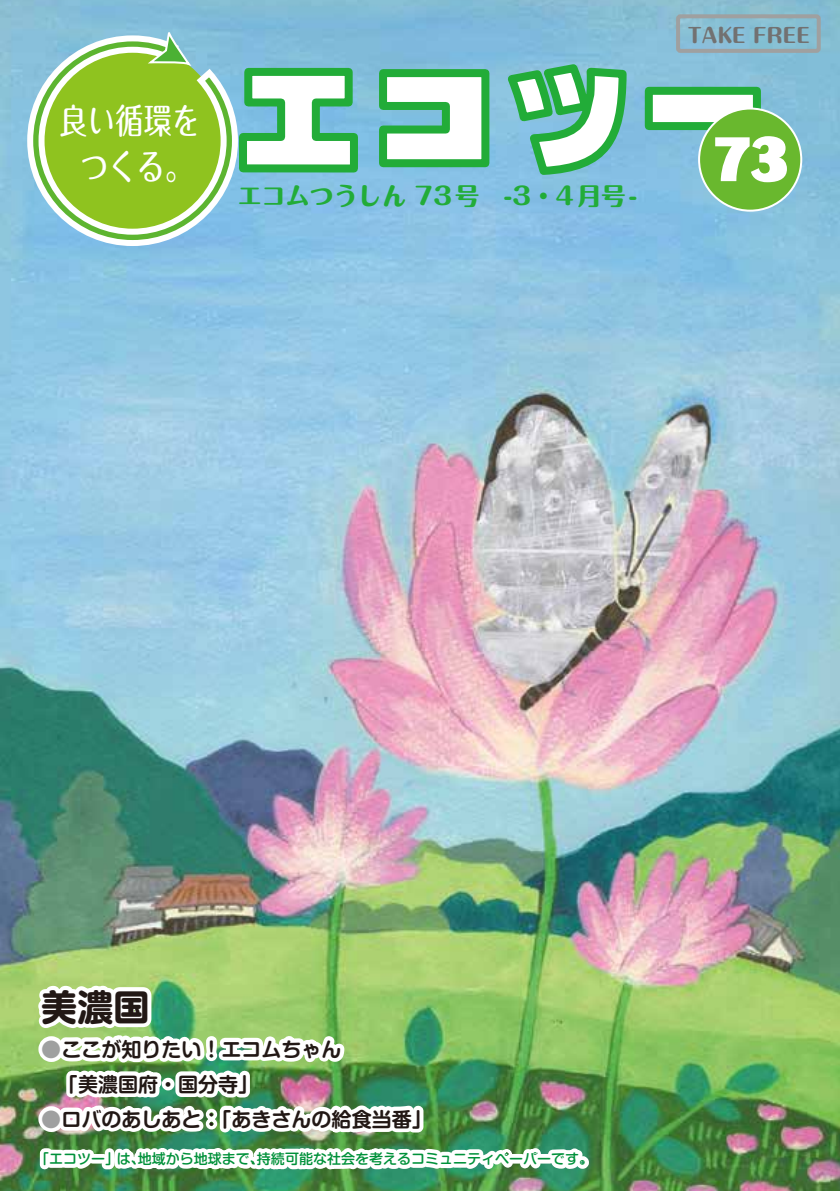
<style>
.page{position:relative;width:840px;height:1191px;background:#fff}
.page>*{position:absolute;margin:0;border:0;box-sizing:border-box;transform-origin:0 0}
.t1{font:56.2px "Rowdy Std EB";color:#fff}
.t2{font:700 36px "Shin M Go Pro";color:#221815}
.t3{font:500 35px/46px "Maru Fo Pro";color:#fff;text-align:center;scale:.8 1}
.t4{font:800 24px "Maru Fo Pro";color:#22ac38}
.t5{font:700 20px/35px "Shin M Go Pro De";color:#221815}
.t6{font:800 20px "Maru Fo Pro";color:#727171}
.t7{font:500 14px "Shin M Go Pro";color:#00913a}
.s1{color:#9fa0a0}
</style>
<div class="page">
<img style="left:0;top:0;width:839px;height:1191px">
<svg style="left:241px;top:64px;width:121px;height:112px"></svg>
<svg style="left:375px;top:65px;width:118px;height:106px"></svg>
<svg style="left:500px;top:59px;width:130px;height:266px;background:#89c5d0"></svg>
<div style="left:644px;top:87px;width:116px;height:43px;background:#fff;border:8px solid #22ac38"></div>
<div style="left:697px;top:108px;width:104px;height:104px;border:4px solid #fff;border-radius:50%"></div>
<div style="left:699px;top:110px;width:100px;height:100px;background:#69b82e;border-radius:50%"></div>
<svg style="left:24px;top:32px;width:217px;height:217px;background:#98c973"></svg>
<svg style="left:148px;top:21px;width:43px;height:46px;background:#93c9ae"></svg>
<div style="left:675px;top:14px;width:145px;height:39px;border:4px solid #9fa0a0;border-radius:2px"></div>
<img style="left:34px;top:675px;width:557px;height:516px">
<h3 class="t3" style="left:60px;top:93px;width:176px">良い循環をつくる。</h3>
<p class="t4" style="left:238px;top:177px;width:401px">エコムつうしん 73号　-3・4月号-</p>
<p class="t6" style="left:687px;top:19px;width:124px">TAKE FREE</p>
<h1 class="t1" style="left:711px;top:120px;width:80px">73</h1>
<h2 class="t2" style="left:41px;top:977px;width:109px">美濃国</h2>
<p class="t5" style="left:58px;top:1029px;width:285px;text-indent:-17px"><span class="s1">●</span>ここが知りたい！エコムちゃん「美濃国府・国分寺」</p>
<p class="t5" style="left:41px;top:1099px;width:392px"><span class="s1">●</span>ロバのあしあと：「あきさんの給食当番」</p>
<p class="t7" style="left:35px;top:1147px;width:559px">「エコツー」は、地域から地球まで、持続可能な社会を考えるコミュニティペーパーです。</p>
</div>
